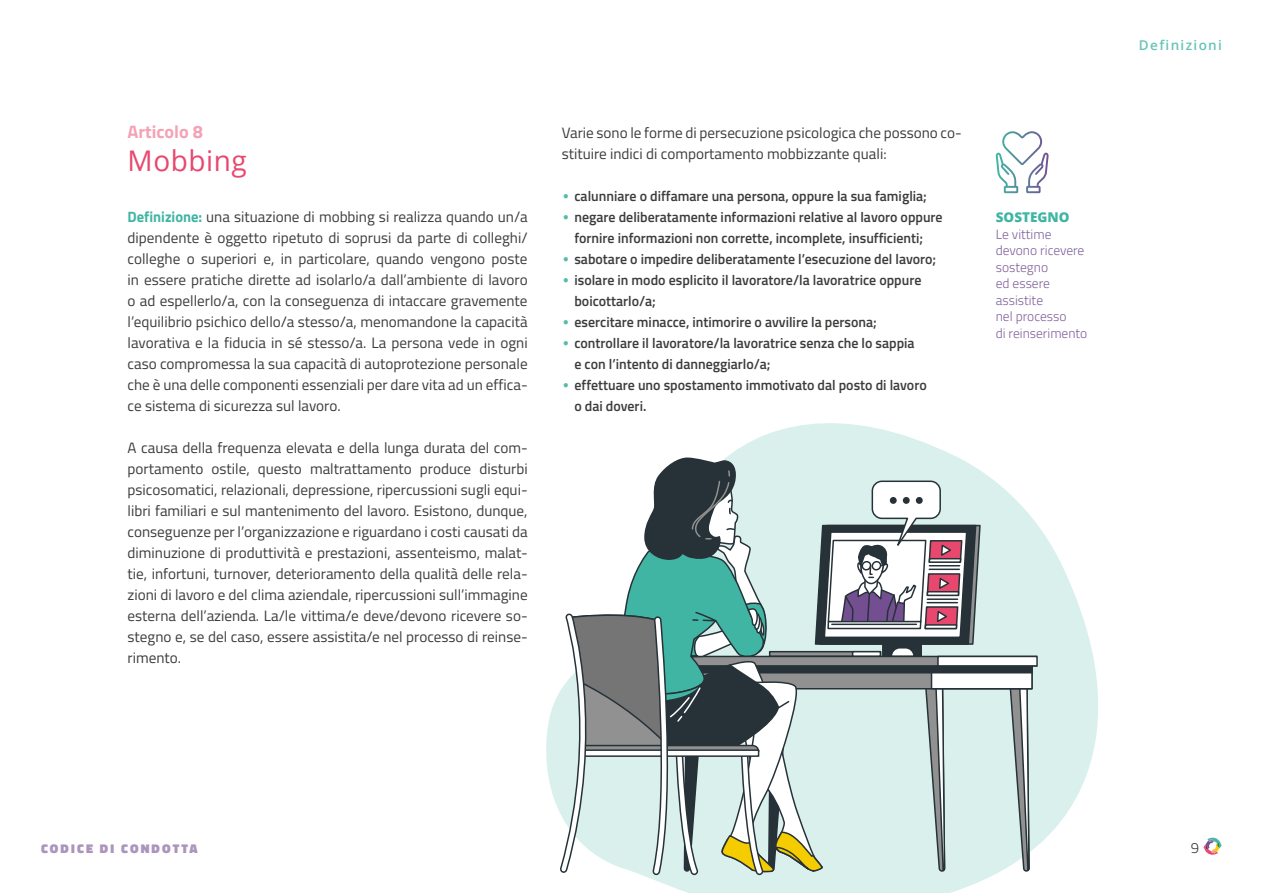
<style>
.page{position:relative;width:1263px;height:893px;background:#fff}
.page>*{position:absolute;margin:0;border:0;box-sizing:border-box;transform-origin:0 0}
.Titoli_interni_testo_1_1{font:28.5px "Open Sans";letter-spacing:.02em;color:#e8476e}
.Titoletti_secondari_50{font:700 18px "Titillium Web";color:#f4a3b7}
.Testo{font:15px/21px "Titillium Web";color:#3c3c3b;text-align:justify}
.t1{font:300 15px "Titillium Web";color:#3c3c3b}
.t2{font:600 14.25px/21px "Titillium Web";color:#3c3c3b}
.Testo_icona{font:300 13.5px/16.5px "Titillium Web";color:#81619c}
.t3{font:600 13.5px "Open Sans";letter-spacing:.1em;color:#66c4b6}
.Titolo_icona{font:800 13.5px "Open Sans";color:#40b5a3}
.t4{font:900 12.75px "Titillium Web";letter-spacing:.17em;color:#ab95bd}
.s1{font-weight:700;color:#40b5a3}
.s2{font-family:"Montserrat";font-weight:400;font-size:28.5px;color:#53bcac}
</style>
<div class="page">
<svg style="left:1203px;top:838px;width:19px;height:17px"></svg>
<svg style="left:996px;top:131px;width:53px;height:62px"></svg>
<svg style="left:546px;top:423px;width:552px;height:470px;fill:#d9f0ed"></svg>
<svg style="left:1009px;top:689px;width:21px;height:184px;background:#a6b1b1"></svg>
<div style="left:931px;top:660px;width:101px;height:29px;background:#fff"></div>
<div style="left:931px;top:660px;width:102px;height:29px;border:1px solid #263238"></div>
<div style="left:681px;top:665px;width:351px;height:8px;background:#263238"></div>
<div style="left:938px;top:656px;width:99px;height:10px;background:#fff"></div>
<div style="left:937px;top:656px;width:101px;height:11px;border:1px solid #263238"></div>
<svg style="left:559px;top:457px;width:422px;height:419px"></svg>
<p class="Titoletti_secondari_50" style="left:128px;top:118px;width:77px">Articolo 8</p>
<p class="Titoli_interni_testo_1_1" style="left:128px;top:141px;width:121px">Mobbing</p>
<p class="Testo" style="left:128px;top:206px;width:402px"><span class="s1">Definizione:</span> una situazione di mobbing si realizza quando un/a dipendente è oggetto ripetuto di soprusi da parte di colleghi/ colleghe o superiori e, in particolare, quando vengono poste in essere pratiche dirette ad isolarlo/a dall’ambiente di lavoro o ad espellerlo/a, con la conseguenza di intaccare gravemente l’equilibrio psichico dello/a stesso/a, menomandone la capacità lavorativa e la fiducia in sé stesso/a. La persona vede in ogni caso compromessa la sua capacità di autoprotezione personale che è una delle componenti essenziali per dare vita ad un effica&shy;ce sistema di sicurezza sul lavoro.</p>
<p class="Testo" style="left:128px;top:437px;width:402px">A causa della frequenza elevata e della lunga durata del com&shy;portamento ostile, questo maltrattamento produce disturbi psicosomatici, relazionali, depressione, ripercussioni sugli equi&shy;libri familiari e sul mantenimento del lavoro. Esistono, dunque, conseguenze per l’organizzazione e riguardano i costi causati da diminuzione di produttività e prestazioni, assenteismo, malat&shy;tie, infortuni, turnover, deterioramento della qualità delle rela&shy;zioni di lavoro e del clima aziendale, ripercussioni sull’immagine esterna dell’azienda. La/le vittima/e deve/devono ricevere so&shy;stegno e, se del caso, essere assistita/e nel processo di reinse&shy;rimento.</p>
<p class="Testo" style="left:562px;top:122px;width:402px">Varie sono le forme di persecuzione psicologica che possono co&shy;stituire indici di comportamento mobbizzante quali:</p>
<p class="t2" style="left:562px;top:185px;width:367px"><span class="s2">•</span> calunniare o diffamare una persona, oppure la sua famiglia;</p>
<p class="t2" style="left:562px;top:206px;width:382px;text-align:center"><span class="s2">•</span> negare deliberatamente informazioni relative al lavoro oppure fornire informazioni non corrette, incomplete, insufficienti;</p>
<p class="t2" style="left:562px;top:248px;width:376px"><span class="s2">•</span> sabotare o impedire deliberatamente l’esecuzione del lavoro;</p>
<p class="t2" style="left:574px;top:269px;width:349px;text-indent:-13px"><span class="s2">•</span> isolare in modo esplicito il lavoratore/la lavoratrice oppure boicottarlo/a;</p>
<p class="t2" style="left:562px;top:311px;width:317px"><span class="s2">•</span> esercitare minacce, intimorire o avvilire la persona;</p>
<p class="t2" style="left:574px;top:332px;width:342px;text-indent:-13px"><span class="s2">•</span> controllare il lavoratore/la lavoratrice senza che lo sappia e con l’intento di danneggiarlo/a;</p>
<p class="t2" style="left:574px;top:374px;width:354px;text-indent:-13px"><span class="s2">•</span> effettuare uno spostamento immotivato dal posto di lavoro o dai doveri.</p>
<p class="Titolo_icona" style="left:996px;top:207px;width:75px">SOSTEGNO</p>
<p class="Testo_icona" style="left:996px;top:225px;width:57px">Le vittime</p>
<p class="Testo_icona" style="left:996px;top:242px;width:90px">devono ricevere sostegno</p>
<p class="Testo_icona" style="left:996px;top:275px;width:56px">ed essere</p>
<p class="Testo_icona" style="left:996px;top:291px;width:49px">assistite</p>
<p class="Testo_icona" style="left:996px;top:308px;width:72px">nel processo</p>
<p class="Testo_icona" style="left:996px;top:324px;width:93px">di reinserimento</p>
<p class="t3" style="left:1139px;top:36px;width:84px">Definizioni</p>
<p class="t4" style="left:41px;top:839px;width:158px">CODICE DI CONDOTTA</p>
<p class="t1" style="left:1191px;top:837px;width:10px">9</p>
</div>
